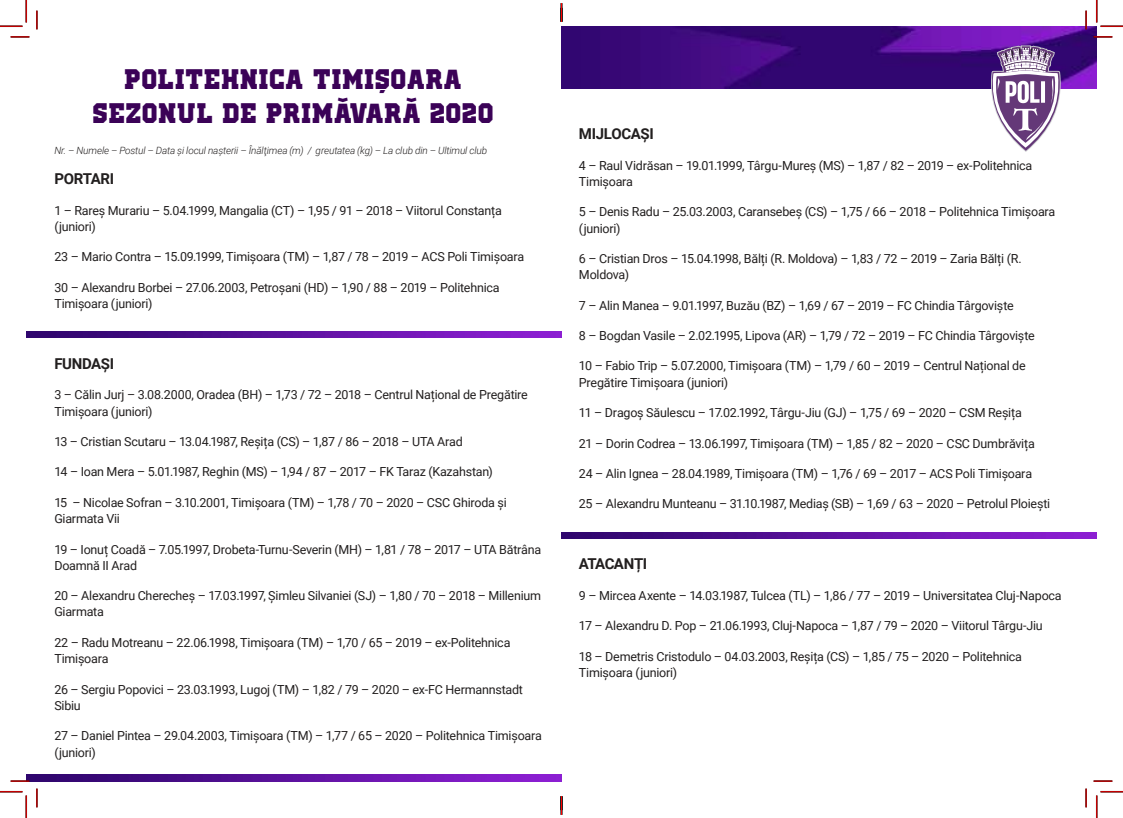
<style>
.page{position:relative;width:1123px;height:818px;background:#fff}
.page>*{position:absolute;margin:0;border:0;box-sizing:border-box;transform-origin:0 0}
.t1{font:32.5px/34.6px "Old School United";letter-spacing:.025em;color:#3b0257;text-align:center}
.t2{font:700 15px "Roboto";letter-spacing:-.025em;color:#221f1f}
.t3{font:12.5px/16.2px "Roboto";letter-spacing:-.02em;color:#221f1f}
.t4{font:italic 300 10px "Roboto";letter-spacing:-.01em;color:#221f1f}
</style>
<div class="page">
<img style="left:26px;top:331px;width:535px;height:7px">
<img style="left:26px;top:774px;width:535px;height:7px">
<img style="left:561px;top:532px;width:535px;height:7px">
<img style="left:561px;top:26px;width:535px;height:63px">
<svg style="left:989px;top:45px;width:73px;height:107px"></svg>
<svg style="left:11px;top:36px;width:18px;height:2px"></svg>
<svg style="left:1093px;top:36px;width:19px;height:2px"></svg>
<svg style="left:11px;top:780px;width:18px;height:2px"></svg>
<svg style="left:1093px;top:780px;width:19px;height:2px"></svg>
<svg style="left:36px;top:11px;width:2px;height:18px"></svg>
<svg style="left:36px;top:788px;width:2px;height:19px"></svg>
<svg style="left:1085px;top:11px;width:1px;height:18px"></svg>
<svg style="left:1085px;top:788px;width:1px;height:19px"></svg>
<svg style="left:0;top:0;width:27px;height:27px"></svg>
<svg style="left:0;top:791px;width:27px;height:27px"></svg>
<svg style="left:1096px;top:0;width:27px;height:27px"></svg>
<svg style="left:1096px;top:791px;width:27px;height:27px"></svg>
<svg style="left:561px;top:3px;width:1px;height:19px"></svg>
<svg style="left:561px;top:796px;width:1px;height:19px"></svg>
<h1 class="t1" style="left:94px;top:60px;width:402px">POLITEHNICA TIMIȘOARA<br>SEZONUL DE PRIMĂVARĂ 2020</h1>
<p class="t4" style="left:54px;top:143px;width:434px">Nr. – Numele – Postul – Data şi locul naşterii – Înălţimea (m) / greutatea (kg) – La club din – Ultimul club</p>
<p class="t2" style="left:54px;top:168px;width:61px">PORTARI</p>
<p class="t3" style="left:54px;top:202px;width:449px">1 – Rareș Murariu – 5.04.1999, Mangalia (CT) – 1,95 / 91 – 2018 – Viitorul Constanța (juniori)</p>
<p class="t3" style="left:54px;top:248px;width:471px">23 – Mario Contra – 15.09.1999, Timișoara (TM) – 1,87 / 78 – 2019 – ACS Poli Timișoara</p>
<p class="t3" style="left:54px;top:279px;width:447px">30 – Alexandru Borbei – 27.06.2003, Petroșani (HD) – 1,90 / 88 – 2019 – Politehnica<br>Timișoara (juniori)</p>
<p class="t2" style="left:54px;top:353px;width:61px">FUNDAȘI</p>
<p class="t3" style="left:54px;top:386px;width:475px">3 – Călin Jurj – 3.08.2000, Oradea (BH) – 1,73 / 72 – 2018 – Centrul Național de Pregătire<br>Timișoara (juniori)</p>
<p class="t3" style="left:54px;top:433px;width:410px">13 – Cristian Scutaru – 13.04.1987, Reșița (CS) – 1,87 / 86 – 2018 – UTA Arad</p>
<p class="t3" style="left:54px;top:463px;width:440px">14 – Ioan Mera – 5.01.1987, Reghin (MS) – 1,94 / 87 – 2017 – FK Taraz (Kazahstan)</p>
<p class="t3" style="left:54px;top:494px;width:454px">15 – Nicolae Sofran – 3.10.2001, Timișoara (TM) – 1,78 / 70 – 2020 – CSC Ghiroda și<br>Giarmata Vii</p>
<p class="t3" style="left:54px;top:540px;width:488px">19 – Ionuț Coadă – 7.05.1997, Drobeta-Turnu-Severin (MH) – 1,81 / 78 – 2017 – UTA Bătrâna<br>Doamnă II Arad</p>
<p class="t3" style="left:54px;top:587px;width:488px">20 – Alexandru Cherecheș – 17.03.1997, Șimleu Silvaniei (SJ) – 1,80 / 70 – 2018 – Millenium<br>Giarmata</p>
<p class="t3" style="left:54px;top:634px;width:457px">22 – Radu Motreanu – 22.06.1998, Timișoara (TM) – 1,70 / 65 – 2019 – ex-Politehnica<br>Timișoara</p>
<p class="t3" style="left:54px;top:680px;width:470px">26 – Sergiu Popovici – 23.03.1993, Lugoj (TM) – 1,82 / 79 – 2020 – ex-FC Hermannstadt<br>Sibiu</p>
<p class="t3" style="left:54px;top:727px;width:489px">27 – Daniel Pintea – 29.04.2003, Timișoara (TM) – 1,77 / 65 – 2020 – Politehnica Timișoara (juniori)</p>
<p class="t2" style="left:579px;top:123px;width:76px">MIJLOCAȘI</p>
<p class="t3" style="left:579px;top:157px;width:455px">4 – Raul Vidrăsan – 19.01.1999, Târgu-Mureș (MS) – 1,87 / 82 – 2019 – ex-Politehnica<br>Timișoara</p>
<p class="t3" style="left:579px;top:203px;width:478px">5 – Denis Radu – 25.03.2003, Caransebeș (CS) – 1,75 / 66 – 2018 – Politehnica Timișoara (juniori)</p>
<p class="t3" style="left:579px;top:250px;width:444px">6 – Cristian Dros – 15.04.1998, Bălți (R. Moldova) – 1,83 / 72 – 2019 – Zaria Bălți (R.<br>Moldova)</p>
<p class="t3" style="left:579px;top:297px;width:436px">7 – Alin Manea – 9.01.1997, Buzău (BZ) – 1,69 / 67 – 2019 – FC Chindia Târgoviște</p>
<p class="t3" style="left:579px;top:327px;width:457px">8 – Bogdan Vasile – 2.02.1995, Lipova (AR) – 1,79 / 72 – 2019 – FC Chindia Târgoviște</p>
<p class="t3" style="left:579px;top:357px;width:448px">10 – Fabio Trip – 5.07.2000, Timișoara (TM) – 1,79 / 60 – 2019 – Centrul Național de<br>Pregătire Timișoara (juniori)</p>
<p class="t3" style="left:579px;top:404px;width:444px">11 – Dragoș Săulescu – 17.02.1992, Târgu-Jiu (GJ) – 1,75 / 69 – 2020 – CSM Reșița</p>
<p class="t3" style="left:579px;top:434px;width:457px">21 – Dorin Codrea – 13.06.1997, Timișoara (TM) – 1,85 / 82 – 2020 – CSC Dumbrăvița</p>
<p class="t3" style="left:579px;top:465px;width:455px">24 – Alin Ignea – 28.04.1989, Timișoara (TM) – 1,76 / 69 – 2017 – ACS Poli Timișoara</p>
<p class="t3" style="left:579px;top:495px;width:473px">25 – Alexandru Munteanu – 31.10.1987, Mediaș (SB) – 1,69 / 63 – 2020 – Petrolul Ploiești</p>
<p class="t2" style="left:579px;top:553px;width:70px">ATACANȚI</p>
<p class="t3" style="left:579px;top:587px;width:484px">9 – Mircea Axente – 14.03.1987, Tulcea (TL) – 1,86 / 77 – 2019 – Universitatea Cluj-Napoca</p>
<p class="t3" style="left:579px;top:617px;width:465px">17 – Alexandru D. Pop – 21.06.1993, Cluj-Napoca – 1,87 / 79 – 2020 – Viitorul Târgu-Jiu</p>
<p class="t3" style="left:579px;top:647px;width:444px">18 – Demetris Cristodulo – 04.03.2003, Reșița (CS) – 1,85 / 75 – 2020 – Politehnica<br>Timișoara (juniori)</p>
</div>
